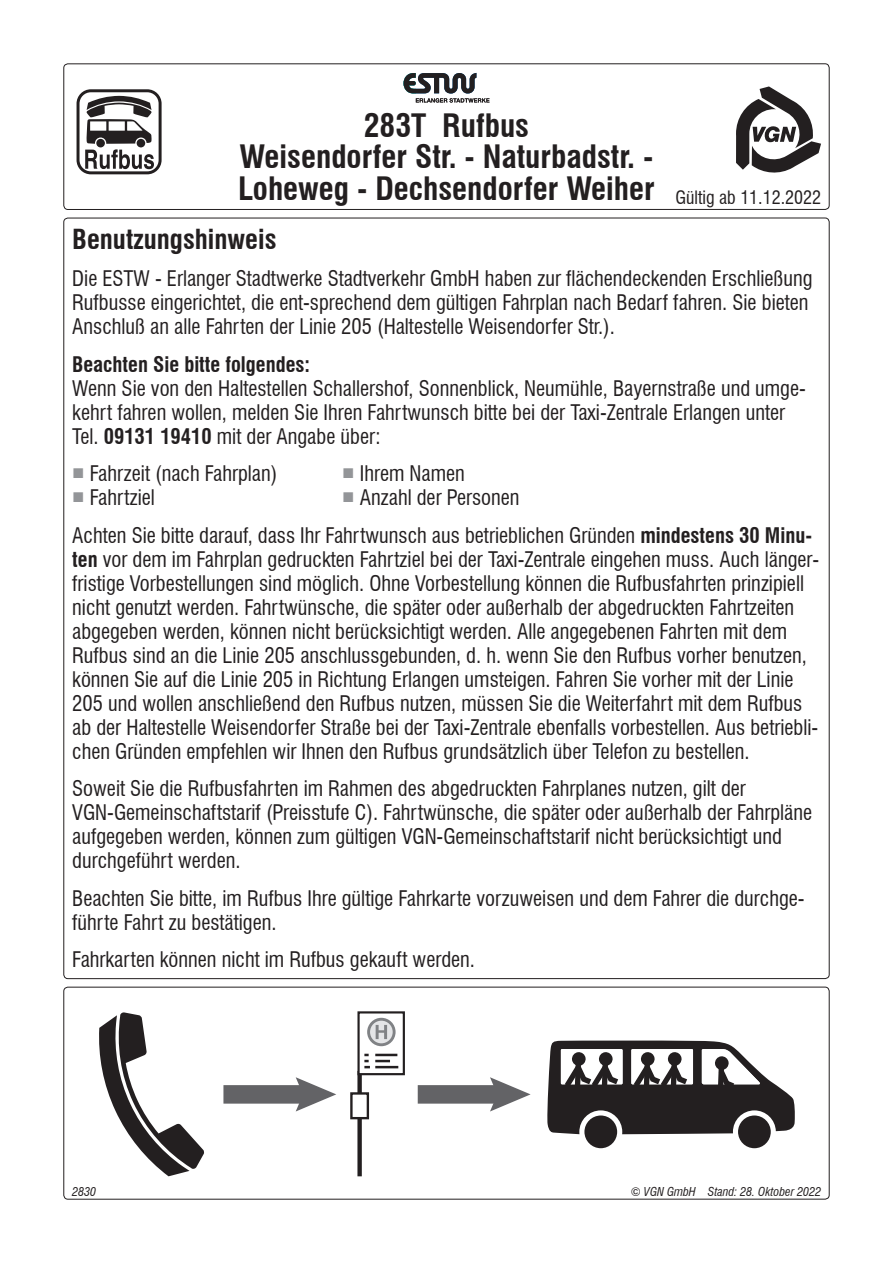
<style>
.page{position:relative;width:893px;height:1263px;background:#fff}
.page>*{position:absolute;margin:0;border:0;box-sizing:border-box;transform-origin:0 0}
.t1{font:700 condensed 31.5px/31.5px "Swiss 721 BT";color:#231f20;text-align:center}
.t2{font:700 condensed 27px "Swiss 721 BT";color:#231f20}
.t3{font:condensed 21px/24px "Swiss 721 BT";color:#231f20}
.t4{font:700 condensed 21px "Swiss 721 BT";color:#231f20}
.t5{font:condensed 18px "Swiss 721 BT";color:#231f20}
.t6{font:italic condensed 12px "Swiss 721 BT";color:#231f20}
.s1{font-weight:700}
.s2{font-family:"Arial";font-stretch:normal;color:#939598}
</style>
<div class="page">
<div style="left:63px;top:63px;width:767px;height:147px;border:1px solid #231f20;border-radius:4px"></div>
<div style="left:63px;top:987px;width:767px;height:212px;border:1px solid #231f20;border-radius:4px"></div>
<svg style="left:99px;top:1012px;width:105px;height:164px"></svg>
<div style="left:357px;top:1071px;width:5px;height:105px;background:#231f20"></div>
<div style="left:359px;top:1012px;width:45px;height:62px;background:#fff"></div>
<div style="left:357px;top:1011px;width:48px;height:64px;border:2px solid #231f20"></div>
<svg style="left:369px;top:1019px;width:25px;height:26px"></svg>
<div style="left:367px;top:1018px;width:29px;height:28px;border:3px solid #808285;border-radius:50%"></div>
<svg style="left:376px;top:1025px;width:11px;height:14px"></svg>
<hr style="left:375px;top:1054px;width:22px;height:2px;background:#231f20">
<hr style="left:375px;top:1066px;width:23px;height:2px;background:#231f20">
<svg style="left:364px;top:1054px;width:26px;height:14px"></svg>
<div style="left:351px;top:1093px;width:17px;height:25px;background:#fff"></div>
<div style="left:350px;top:1092px;width:19px;height:27px;border:2px solid #231f20"></div>
<div style="left:223px;top:1085px;width:86px;height:18px;background:#636366"></div>
<svg style="left:296px;top:1077px;width:40px;height:34px"></svg>
<div style="left:418px;top:1085px;width:85px;height:18px;background:#636366"></div>
<svg style="left:490px;top:1077px;width:41px;height:34px"></svg>
<div style="left:738px;top:1115px;width:33px;height:33px;background:#231f20;border-radius:50%"></div>
<div style="left:584px;top:1115px;width:33px;height:33px;background:#231f20;border-radius:50%"></div>
<svg style="left:547px;top:1040px;width:248px;height:94px"></svg>
<div style="left:715px;top:1056px;width:14px;height:14px;background:#231f20;border-radius:50%"></div>
<svg style="left:736px;top:86px;width:85px;height:87px"></svg>
<div style="left:77px;top:89px;width:85px;height:85px;border:3px solid #231f20;border-radius:13px"></div>
<svg style="left:85px;top:96px;width:69px;height:73px"></svg>
<div style="left:137px;top:139px;width:8px;height:8px;background:#231f20;border-radius:50%"></div>
<div style="left:96px;top:139px;width:9px;height:8px;background:#231f20;border-radius:50%"></div>
<svg style="left:403px;top:73px;width:86px;height:30px"></svg>
<h1 class="t1" style="left:238px;top:110px;width:418px">283T Rufbus<br>Weisendorfer Str. - Naturbadstr. -<br>Loheweg - Dechsendorfer Weiher</h1>
<p class="t5" style="left:675px;top:187px;width:147px">Gültig ab 11.12.2022</p>
<p class="t2" style="left:72px;top:223px;width:206px">Benutzungshinweis</p>
<p class="t3" style="left:72px;top:267px;width:742px">Die ESTW - Erlanger Stadtwerke Stadtverkehr GmbH haben zur flächendeckenden Erschließung<br>Rufbusse eingerichtet, die ent-sprechend dem gültigen Fahrplan nach Bedarf fahren. Sie bieten<br>Anschluß an alle Fahrten der Linie 205 (Haltestelle Weisendorfer Str.).</p>
<p class="t4" style="left:72px;top:351px;width:239px">Beachten Sie bitte folgendes:</p>
<p class="t3" style="left:72px;top:376px;width:735px">Wenn Sie von den Haltestellen Schallershof, Sonnenblick, Neumühle, Bayernstraße und umge&shy;kehrt fahren wollen, melden Sie Ihren Fahrtwunsch bitte bei der Taxi-Zentrale Erlangen unter<br>Tel. <span class="s1">09131 19410</span> mit der Angabe über:</p>
<p class="t3" style="left:72px;top:462px;width:207px"><span class="s2">■</span> Fahrzeit (nach Fahrplan)</p>
<p class="t3" style="left:342px;top:462px;width:124px"><span class="s2">■</span> Ihrem Namen</p>
<p class="t3" style="left:72px;top:486px;width:84px"><span class="s2">■</span> Fahrtziel</p>
<p class="t3" style="left:72px;top:479px;width:741px;line-height:37.5px;text-indent:270px"><span class="s2">■</span> Anzahl der Personen<br>Achten Sie bitte darauf, dass Ihr Fahrtwunsch aus betrieblichen Gründen <span class="s1">mindestens 30 Minu-</span></p>
<p class="t3" style="left:72px;top:547px;width:748px"><span class="s1">ten</span> vor dem im Fahrplan gedruckten Fahrtziel bei der Taxi-Zentrale eingehen muss. Auch länger&shy;fristige Vorbestellungen sind möglich. Ohne Vorbestellung können die Rufbusfahrten prinzipiell nicht genutzt werden. Fahrtwünsche, die später oder außerhalb der abgedruckten Fahrtzeiten abgegeben werden, können nicht berücksichtigt werden. Alle angegebenen Fahrten mit dem Rufbus sind an die Linie 205 anschlussgebunden, d. h. wenn Sie den Rufbus vorher benutzen, können Sie auf die Linie 205 in Richtung Erlangen umsteigen. Fahren Sie vorher mit der Linie 205 und wollen anschließend den Rufbus nutzen, müssen Sie die Weiterfahrt mit dem Rufbus ab der Haltestelle Weisendorfer Straße bei der Taxi-Zentrale ebenfalls vorbestellen. Aus betriebli&shy;chen Gründen empfehlen wir Ihnen den Rufbus grundsätzlich über Telefon zu bestellen.</p>
<p class="t3" style="left:72px;top:777px;width:741px">Soweit Sie die Rufbusfahrten im Rahmen des abgedruckten Fahrplanes nutzen, gilt der VGN-Gemeinschaftstarif (Preisstufe C). Fahrtwünsche, die später oder außerhalb der Fahrpläne aufgegeben werden, können zum gültigen VGN-Gemeinschaftstarif nicht berücksichtigt und durchgeführt werden.</p>
<p class="t3" style="left:72px;top:886px;width:734px">Beachten Sie bitte, im Rufbus Ihre gültige Fahrkarte vorzuweisen und dem Fahrer die durchge&shy;führte Fahrt zu bestätigen.</p>
<p class="t3" style="left:72px;top:948px;width:404px">Fahrkarten können nicht im Rufbus gekauft werden.</p>
<p class="t6" style="left:72px;top:1185px;width:25px">2830</p>
<p class="t6" style="left:631px;top:1185px;width:192px">© VGN GmbH Stand: 28. Oktober 2022</p>
</div>
